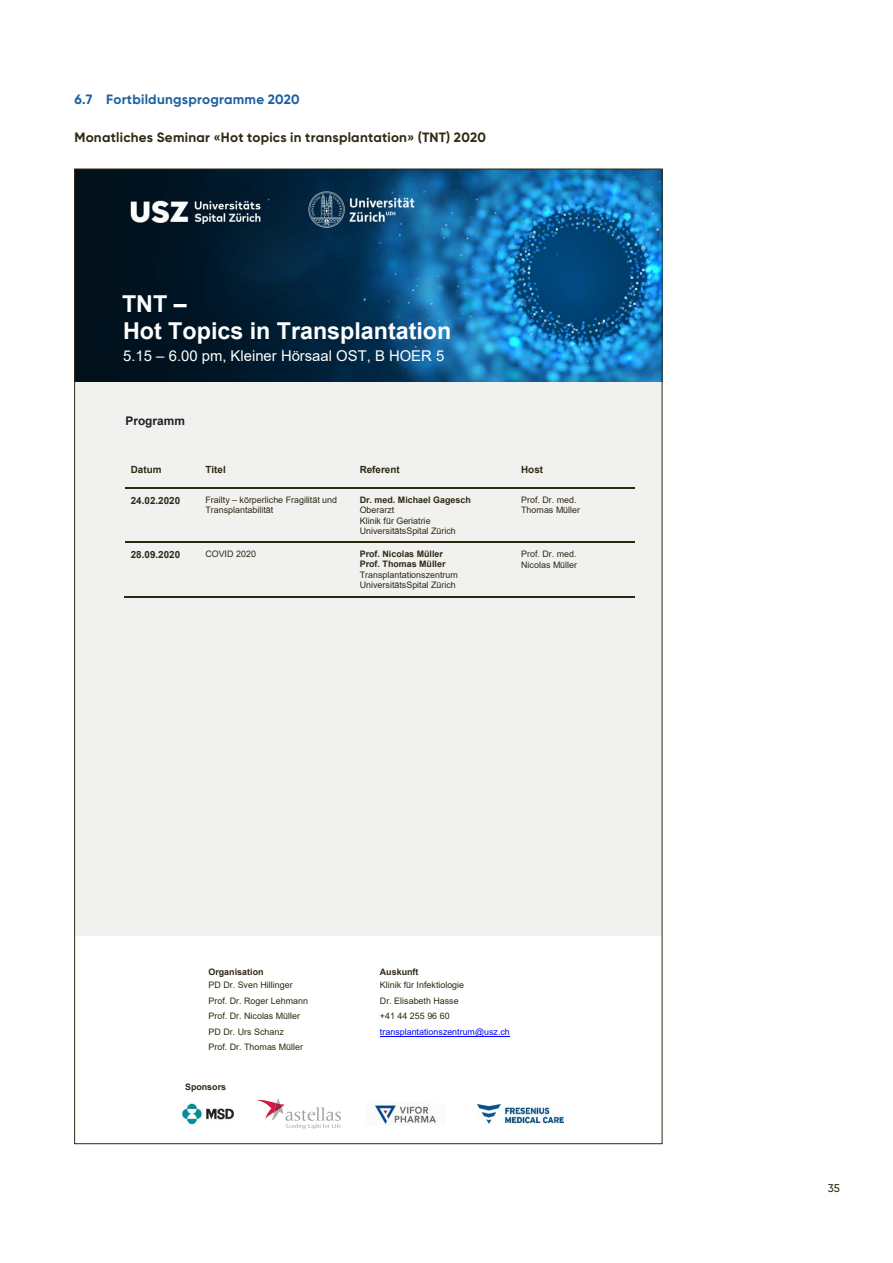
<style>
.page{position:relative;width:893px;height:1263px;background:#fff}
.page>*{position:absolute;margin:0;border:0;box-sizing:border-box;transform-origin:0 0}
.t1{font:700 23.25px/27.8px "Arial";color:#fff}
.t2{font:14.85px "Arial";color:#fff}
.t3{font:700 13.5px "USZ Gilroy";letter-spacing:.02em;color:#2f2912}
.t4{font:700 13.5px "USZ Gilroy";letter-spacing:.02em;color:#1b60a0}
.t5{font:700 11.85px "Arial";color:#231f20}
.t6{font:500 11.25px "USZ Gilroy";color:#2f2912}
.t7{font:700 9.9px "Arial";color:#2f2912}
.t8{font:8.85px/15.5px "Arial";letter-spacing:.005em;color:#2f2912}
.t9{font:700 8.85px/10.2px "Arial";color:#2f2912}
.t10{font:8.85px "Arial";letter-spacing:.005em;color:#00f}
</style>
<div class="page">
<div style="left:75px;top:379px;width:587px;height:556px;background:#f1f1f0"></div>
<img style="left:76px;top:171px;width:584px;height:211px">
<hr style="left:125px;top:487px;width:75px;height:2px;background:#2f2912">
<hr style="left:201px;top:487px;width:153px;height:2px;background:#2f2912">
<hr style="left:356px;top:487px;width:160px;height:2px;background:#2f2912">
<hr style="left:517px;top:487px;width:118px;height:2px;background:#2f2912">
<hr style="left:125px;top:542px;width:75px;height:1px;background:#2f2912">
<hr style="left:201px;top:542px;width:153px;height:1px;background:#2f2912">
<hr style="left:356px;top:542px;width:160px;height:1px;background:#2f2912">
<hr style="left:517px;top:542px;width:118px;height:1px;background:#2f2912">
<hr style="left:125px;top:596px;width:75px;height:1px;background:#2f2912">
<hr style="left:201px;top:596px;width:153px;height:1px;background:#2f2912">
<hr style="left:355px;top:596px;width:161px;height:1px;background:#2f2912">
<hr style="left:517px;top:596px;width:118px;height:1px;background:#2f2912">
<hr style="left:380px;top:1036px;width:130px;height:1px;background:#00f">
<img style="left:182px;top:1103px;width:52px;height:21px">
<svg style="left:257px;top:1098px;width:84px;height:31px"></svg>
<img style="left:478px;top:1105px;width:86px;height:18px">
<img style="left:374px;top:1103px;width:62px;height:21px">
<h3 class="t4" style="left:74px;top:91px;width:227px">6.7 Fortbildungsprogramme 2020</h3>
<h3 class="t3" style="left:74px;top:128px;width:413px">Monatliches Seminar «Hot topics in transplantation» (TNT) 2020</h3>
<h1 class="t1" style="left:122px;top:290px;width:331px">TNT –<br>Hot Topics in Transplantation</h1>
<h2 class="t2" style="left:123px;top:345px;width:323px">5.15 – 6.00 pm, Kleiner Hörsaal OST, B HOER 5</h2>
<h3 class="t5" style="left:125px;top:413px;width:61px">Programm</h3>
<p class="t7" style="left:131px;top:463px;width:32px">Datum</p>
<p class="t7" style="left:205px;top:463px;width:22px">Titel</p>
<p class="t7" style="left:360px;top:463px;width:41px">Referent</p>
<p class="t7" style="left:521px;top:463px;width:23px">Host</p>
<p class="t7" style="left:131px;top:493px;width:51px">24.02.2020</p>
<p class="t8" style="left:205px;top:495px;width:133px;line-height:10.4px">Frailty – körperliche Fragilität und<br>Transplantabilität</p>
<p class="t9" style="left:360px;top:495px;width:113px">Dr. med. Michael Gagesch</p>
<p class="t8" style="left:521px;top:495px;width:61px;line-height:10.4px">Prof. Dr. med.<br>Thomas Müller</p>
<p class="t8" style="left:360px;top:505px;width:98px;line-height:10.2px">Oberarzt<br>Klinik für Geriatrie<br>UniversitätsSpital Zürich</p>
<p class="t7" style="left:131px;top:548px;width:51px">28.09.2020</p>
<p class="t8" style="left:205px;top:547px;width:52px">COVID 2020</p>
<p class="t9" style="left:360px;top:549px;width:87px">Prof. Nicolas Müller<br>Prof. Thomas Müller</p>
<p class="t8" style="left:360px;top:570px;width:100px;line-height:10.4px">Transplantationszentrum<br>UniversitätsSpital Zürich</p>
<p class="t8" style="left:521px;top:549px;width:58px;line-height:10.2px">Prof. Dr. med.<br>Nicolas Müller</p>
<p class="t9" style="left:208px;top:967px;width:57px">Organisation</p>
<p class="t8" style="left:208px;top:977px;width:101px">PD Dr. Sven Hillinger<br>Prof. Dr. Roger Lehmann<br>Prof. Dr. Nicolas Müller<br>PD Dr. Urs Schanz<br>Prof. Dr. Thomas Müller</p>
<p class="t9" style="left:185px;top:1082px;width:43px">Sponsors</p>
<p class="t9" style="left:380px;top:967px;width:40px">Auskunft</p>
<p class="t8" style="left:380px;top:977px;width:86px">Klinik für Infektiologie<br>Dr. Elisabeth Hasse +41 44 255 96 60</p>
<p class="t10" style="left:380px;top:1026px;width:131px">transplantationszentrum@usz.ch</p>
<p class="t6" style="left:828px;top:1181px;width:14px">35</p>
</div>
